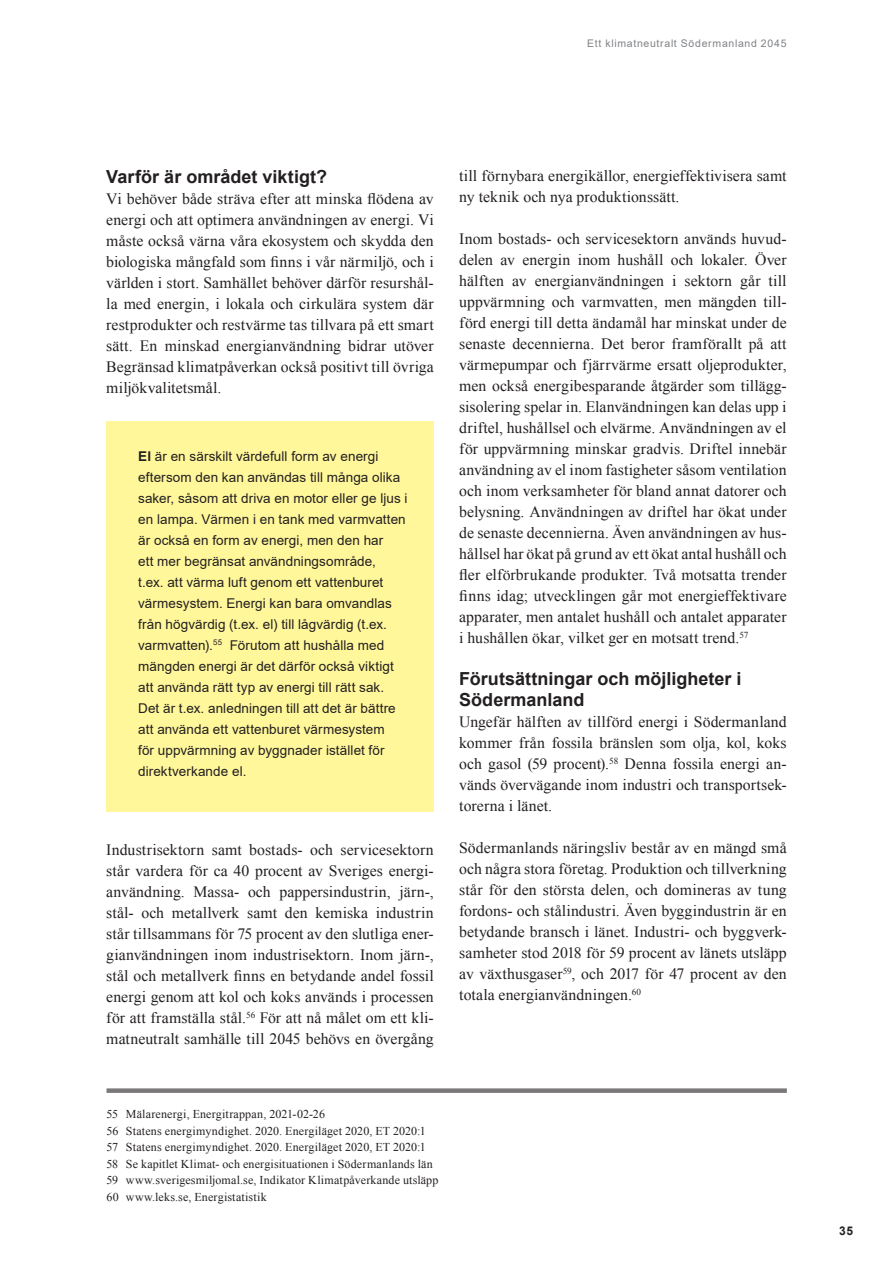
<style>
.page{position:relative;width:893px;height:1263px;background:#fff}
.page>*{position:absolute;margin:0;border:0;box-sizing:border-box;transform-origin:0 0}
.t1{font:700 18px/21px "Arial";color:#231f20}
.Ingresstext{font:15.75px/21px "Times New Roman";letter-spacing:.005em;color:#231f20;text-align:justify}
.Ingresstext-2{font:13.5px/21px "Arial";letter-spacing:.005em;color:#231f20}
.Ingresstext-3{font:12px "Times New Roman";letter-spacing:.01em;color:#231f20}
.t2{font:700 12px "Arial";color:#231f20}
.t3{font:10.5px "Arial";letter-spacing:.065em;color:#808285}
.s1{font-weight:700}
</style>
<div class="page">
<div style="left:106px;top:422px;width:328px;height:390px;background:#fff79a"></div>
<div style="left:106px;top:1088px;width:681px;height:5px;background:#7b7879"></div>
<p class="t3" style="left:587px;top:36px;width:201px">Ett klimatneutralt Södermanland 2045</p>
<h2 class="t1" style="left:106px;top:167px;width:222px">Varför är området viktigt?</h2>
<p class="Ingresstext" style="left:106px;top:188px;width:329px">Vi behöver både sträva efter att minska flödena av energi och att optimera användningen av energi. Vi måste också värna våra ekosystem och skydda den biologiska mångfald som finns i vår närmiljö, och i världen i stort. Samhället behöver därför resurshål&shy;la med energin, i lokala och cirkulära system där restprodukter och restvärme tas tillvara på ett smart sätt. En minskad energianvändning bidrar utöver Begränsad klimatpåverkan också positivt till övriga miljökvalitetsmål.</p>
<p class="Ingresstext-2" style="left:138px;top:445px;width:271px"><span class="s1">El</span> är en särskilt värdefull form av energi eftersom den kan användas till många olika saker, såsom att driva en motor eller ge ljus i en lampa. Värmen i en tank med varmvatten är också en form av energi, men den har<br>ett mer begränsat användningsområde,<br>t.ex. att värma luft genom ett vattenburet värmesystem. Energi kan bara omvandlas från högvärdig (t.ex. el) till lågvärdig (t.ex. varmvatten).<sup>55</sup> Förutom att hushålla med mängden energi är det därför också viktigt att använda rätt typ av energi till rätt sak.<br>Det är t.ex. anledningen till att det är bättre att använda ett vattenburet värmesystem<br>för uppvärmning av byggnader istället för direktverkande el.</p>
<p class="Ingresstext" style="left:106px;top:839px;width:329px">Industrisektorn samt bostads- och servicesektorn står vardera för ca 40 procent av Sveriges energi&shy;användning. Massa- och pappersindustrin, järn-, stål- och metallverk samt den kemiska industrin står tillsammans för 75 procent av den slutliga ener&shy;gianvändningen inom industrisektorn. Inom järn-, stål och metallverk finns en betydande andel fossil energi genom att kol och koks används i processen för att framställa stål.<sup>56</sup> För att nå målet om ett kli&shy;matneutralt samhälle till 2045 behövs en övergång</p>
<p class="Ingresstext" style="left:459px;top:165px;width:329px">till förnybara energikällor, energieffektivisera samt ny teknik och nya produktionssätt.</p>
<p class="Ingresstext" style="left:459px;top:228px;width:329px">Inom bostads- och servicesektorn används huvud&shy;delen av energin inom hushåll och lokaler. Över hälften av energianvändningen i sektorn går till uppvärmning och varmvatten, men mängden till&shy;förd energi till detta ändamål har minskat under de senaste decennierna. Det beror framförallt på att värmepumpar och fjärrvärme ersatt oljeprodukter, men också energibesparande åtgärder som tillägg&shy;sisolering spelar in. Elanvändningen kan delas upp i driftel, hushållsel och elvärme. Användningen av el för uppvärmning minskar gradvis. Driftel innebär användning av el inom fastigheter såsom ventilation och inom verksamheter för bland annat datorer och belysning. Användningen av driftel har ökat under de senaste decennierna. Även användningen av hus&shy;hållsel har ökat på grund av ett ökat antal hushåll och fler elförbrukande produkter. Två motsatta trender finns idag; utvecklingen går mot energieffektivare apparater, men antalet hushåll och antalet apparater i hushållen ökar, vilket ger en motsatt trend.<sup>57</sup></p>
<h2 class="t1" style="left:459px;top:669px;width:284px">Förutsättningar och möjligheter i<br>Södermanland</h2>
<p class="Ingresstext" style="left:459px;top:711px;width:329px">Ungefär hälften av tillförd energi i Södermanland kommer från fossila bränslen som olja, kol, koks och gasol (59 procent).<sup>58</sup> Denna fossila energi an&shy;vänds övervägande inom industri och transportsek&shy;torerna i länet.</p>
<p class="Ingresstext" style="left:459px;top:837px;width:329px">Södermanlands näringsliv består av en mängd små och några stora företag. Produktion och tillverkning står för den största delen, och domineras av tung fordons- och stålindustri. Även byggindustrin är en betydande bransch i länet. Industri- och byggverk&shy;samheter stod 2018 för 59 procent av länets utsläpp av växthusgaser<sup>59</sup>, och 2017 för 47 procent av den totala energianvändningen.<sup>60</sup></p>
<p class="Ingresstext-3" style="left:106px;top:1106px;width:220px">55 Mälarenergi, Energitrappan, 2021-02-26</p>
<p class="Ingresstext-3" style="left:106px;top:1123px;width:321px">56 Statens energimyndighet. 2020. Energiläget 2020, ET 2020:1</p>
<p class="Ingresstext-3" style="left:106px;top:1139px;width:321px">57 Statens energimyndighet. 2020. Energiläget 2020, ET 2020:1</p>
<p class="Ingresstext-3" style="left:106px;top:1156px;width:328px">58 Se kapitlet Klimat- och energisituationen i Södermanlands län</p>
<p class="Ingresstext-3" style="left:106px;top:1172px;width:333px">59 www.sverigesmiljomal.se, Indikator Klimatpåverkande utsläpp</p>
<p class="Ingresstext-3" style="left:106px;top:1189px;width:162px">60 www.leks.se, Energistatistik</p>
<p class="t2" style="left:839px;top:1223px;width:16px">35</p>
</div>
